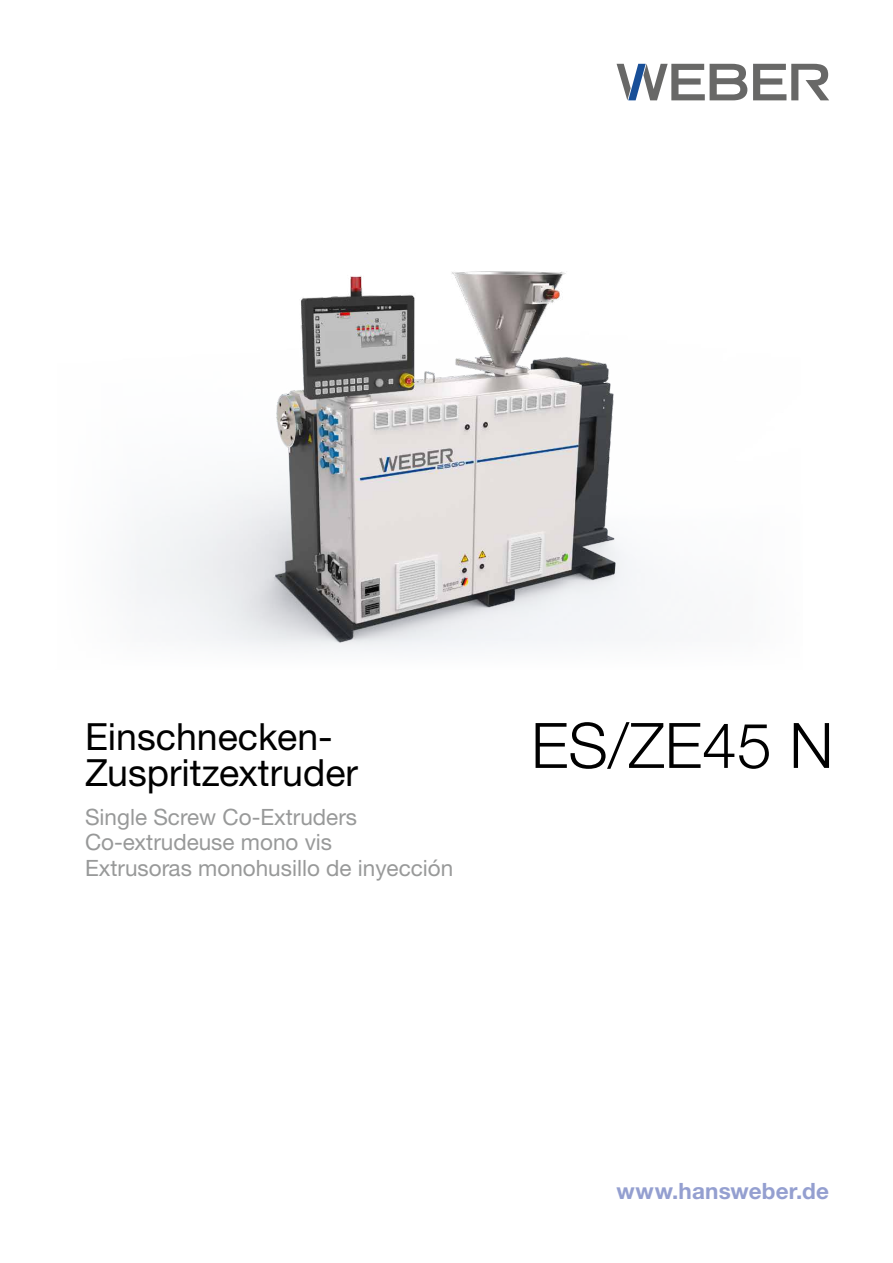
<style>
.page{position:relative;width:893px;height:1263px;background:#fff}
.page>*{position:absolute;margin:0;border:0;box-sizing:border-box;transform-origin:0 0}
.t1{font:300 62.85px "Helvetica Neue LTW1 G";color:#000}
.t2{font:37.5px/36px "Helvetica Neue LTW1 G";color:#000}
.t3{font:22.5px/25.5px "Helvetica Neue LTW1 G";color:#989999}
.t4{font:700 22.5px "Helvetica Neue LTW1 G";letter-spacing:.005em;color:#949fd0}
</style>
<div class="page">
<svg style="left:753px;top:64px;width:76px;height:36px"></svg>
<svg style="left:617px;top:64px;width:130px;height:36px"></svg>
<img style="left:211px;top:271px;width:429px;height:341px">
<svg style="left:211px;top:612px;width:421px;height:38px;fill:#f0f2f4"></svg>
<h2 class="t2" style="left:85px;top:718px;width:274px">Einschnecken-<br>Zuspritzextruder</h2>
<h1 class="t1" style="left:531px;top:707px;width:304px">ES/ZE45 N</h1>
<p class="t3" style="left:85px;top:804px;width:370px">Single Screw Co-Extruders<br>Co-extrudeuse mono vis<br>Extrusoras monohusillo de inyección</p>
<p class="t4" style="left:617px;top:1177px;width:214px">www.hansweber.de</p>
</div>
